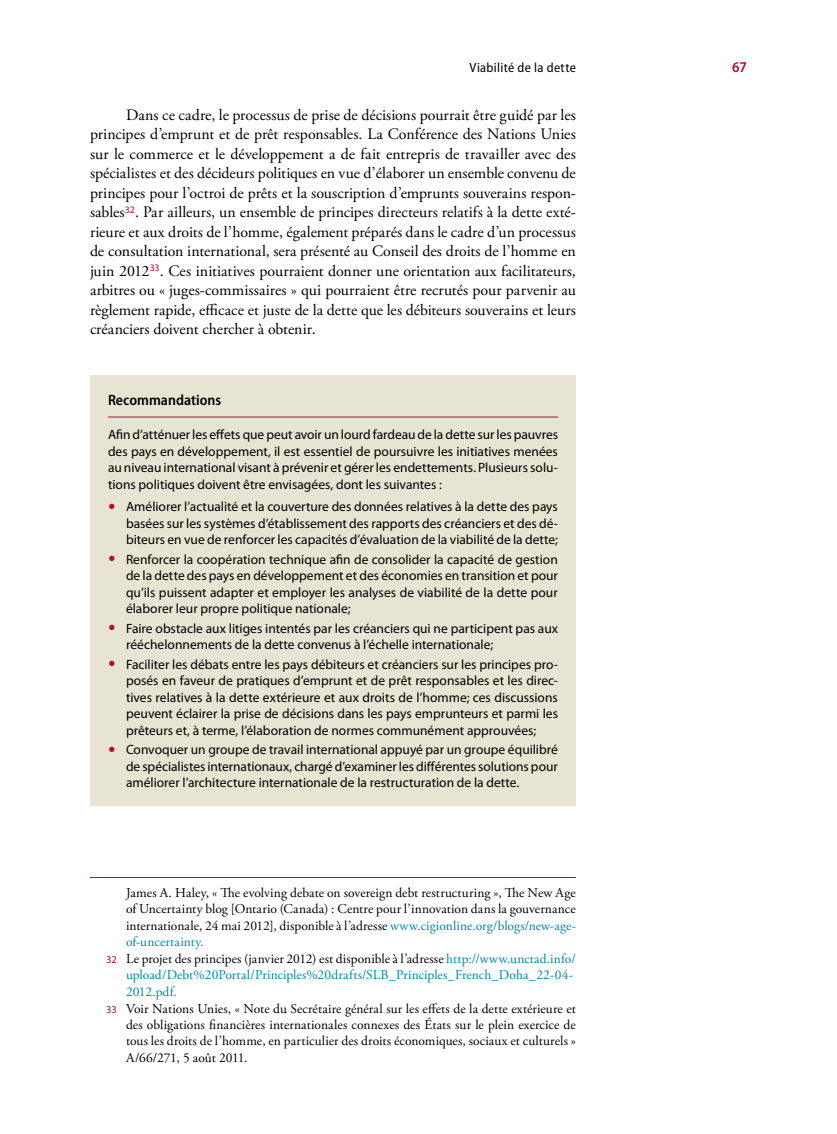
<style>
.page{position:relative;width:837px;height:1134px;background:#fff}
.page>*{position:absolute;margin:0;border:0;box-sizing:border-box;transform-origin:0 0}
.t1{font:15.9px/19.5px "Adobe Garamond Pro";letter-spacing:-.005em;color:#000;text-align:justify}
.t2{font:600 semi-condensed 15px "Myriad Pro";color:#000}
.t3{font:600 semi-condensed 15px "Myriad Pro";color:#b30838}
.t4{font:13.5px/16.5px "Myriad Pro";color:#000;text-align:justify}
.t5{font:13.5px "Adobe Garamond Pro";letter-spacing:.005em;color:#000}
.t6{font:13.5px "Adobe Garamond Pro";letter-spacing:.005em;color:#0084a9}
.t7{font:semi-condensed 13.5px "Myriad Pro";letter-spacing:.025em;color:#000}
.s1{color:#0084a9}
.s2{font-family:"Myriad Pro";font-size:10.5px;color:#b30838}
</style>
<div class="page">
<hr style="left:90px;top:877px;width:486px;height:1px;background:#b30838">
<div style="left:90px;top:376px;width:486px;height:430px;background:#e7e4d3"></div>
<hr style="left:108px;top:417px;width:450px;height:1px;background:#b30838">
<p class="t7" style="left:470px;top:60px;width:108px">Viabilité de la dette</p>
<p class="t3" style="left:732px;top:59px;width:16px">67</p>
<p class="t1" style="left:90px;top:105px;width:488px;text-indent:36px">Dans ce cadre, le processus de prise de décisions pourrait être guidé par les principes d’emprunt et de prêt responsables. La Conférence des Nations Unies sur le commerce et le développement a de fait entrepris de travailler avec des spécialistes et des décideurs politiques en vue d’élaborer un ensemble convenu de principes pour l’octroi de prêts et la souscription d’emprunts souverains respon&shy;sables<sup>32</sup>. Par ailleurs, un ensemble de principes directeurs relatifs à la dette exté&shy;rieure et aux droits de l’homme, également préparés dans le cadre d’un processus de consultation international, sera présenté au Conseil des droits de l’homme en juin 2012<sup>33</sup>. Ces initiatives pourraient donner une orientation aux facilitateurs, arbitres ou « juges-commissaires » qui pourraient être recrutés pour parvenir au règlement rapide, efficace et juste de la dette que les débiteurs souverains et leurs créanciers doivent chercher à obtenir.</p>
<p class="t2" style="left:108px;top:392px;width:115px">Recommandations</p>
<p class="t4" style="left:108px;top:426px;width:452px">Afin d’atténuer les effets que peut avoir un lourd fardeau de la dette sur les pauvres des pays en développement, il est essentiel de poursuivre les initiatives menées au niveau international visant à prévenir et gérer les endettements. Plusieurs solu&shy;tions politiques doivent être envisagées, dont les suivantes :</p>
<p class="t4" style="left:126px;top:498px;width:434px">Améliorer l’actualité et la couverture des données relatives à la dette des pays basées sur les systèmes d’établissement des rapports des créanciers et des dé&shy;biteurs en vue de renforcer les capacités d’évaluation de la viabilité de la dette;</p>
<p class="t4" style="left:126px;top:551px;width:434px">Renforcer la coopération technique afin de consolider la capacité de gestion de la dette des pays en développement et des économies en transition et pour qu’ils puissent adapter et employer les analyses de viabilité de la dette pour élaborer leur propre politique nationale;</p>
<p class="t4" style="left:126px;top:620px;width:434px">Faire obstacle aux litiges intentés par les créanciers qui ne participent pas aux rééchelonnements de la dette convenus à l’échelle internationale;</p>
<p class="t4" style="left:126px;top:656px;width:434px">Faciliter les débats entre les pays débiteurs et créanciers sur les principes pro&shy;posés en faveur de pratiques d’emprunt et de prêt responsables et les direc&shy;tives relatives à la dette extérieure et aux droits de l’homme; ces discussions peuvent éclairer la prise de décisions dans les pays emprunteurs et parmi les prêteurs et, à terme, l’élaboration de normes communément approuvées;</p>
<p class="t4" style="left:126px;top:741px;width:433px">Convoquer un groupe de travail international appuyé par un groupe équilibré de spécialistes internationaux, chargé d’examiner les différentes solutions pour améliorer l’architecture internationale de la restructuration de la dette.</p>
<p class="t5" style="left:126px;top:885px;width:451px">James A. Haley, « The evolving debate on sovereign debt restructuring », The New Age</p>
<p class="t5" style="left:126px;top:901px;width:451px">of Uncertainty blog [Ontario (Canada) : Centre pour l’innovation dans la gouvernance</p>
<p class="t5" style="left:126px;top:918px;width:452px">internationale, 24 mai 2012], disponible à l’adresse <span class="s1">www.cigionline.org/blogs/new-age-</span></p>
<p class="t6" style="left:126px;top:934px;width:79px">of-uncertainty.</p>
<p class="t5" style="left:106px;top:951px;width:471px"><span class="s2">32</span> Le projet des principes (janvier 2012) est disponible à l’adresse <span class="s1">http://www.unctad.info/</span></p>
<p class="t6" style="left:126px;top:967px;width:449px">upload/Debt%20Portal/Principles%20drafts/SLB_Principles_French_Doha_22-04-</p>
<p class="t6" style="left:126px;top:984px;width:52px">2012.pdf.</p>
<p class="t5" style="left:106px;top:1000px;width:471px"><span class="s2">33</span> Voir Nations Unies, « Note du Secrétaire général sur les effets de la dette extérieure et</p>
<p class="t5" style="left:126px;top:1017px;width:451px">des obligations financières internationales connexes des États sur le plein exercice de</p>
<p class="t5" style="left:126px;top:1033px;width:451px">tous les droits de l’homme, en particulier des droits économiques, sociaux et culturels »</p>
<p class="t5" style="left:126px;top:1050px;width:123px">A/66/271, 5 août 2011.</p>
</div>
